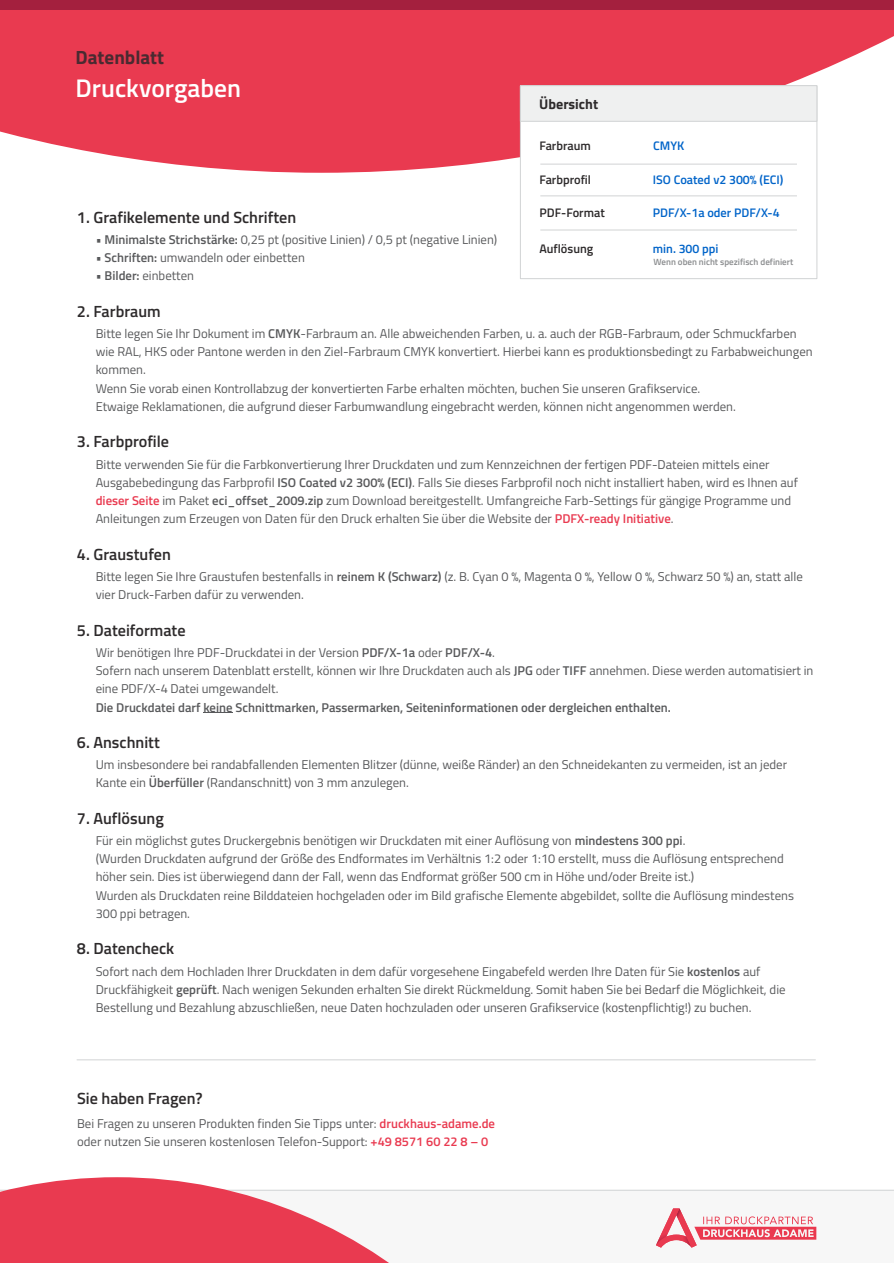
<style>
.page{position:relative;width:894px;height:1263px;background:#fff}
.page>*{position:absolute;margin:0;border:0;box-sizing:border-box;transform-origin:0 0}
.t1{font:600 25.5px "Titillium Web";color:#fff}
.t2{font:700 19.2px "Titillium Web";color:#4a2a31}
.t3{font:600 16.2px "Titillium Web";color:#2d2a2b}
.t4{font:700 14.1px "Titillium Web";color:#2d2a2b}
.t5{font:12.75px/18.3px "Titillium Web";color:#58595b}
.t6{font:600 12.75px "Titillium Web";color:#58595b}
.t7{font:600 12.3px "Titillium Web";color:#0064c9}
.t8{font:600 12.3px "Titillium Web";color:#2d2a2b}
.t9{font:600 9px "Titillium Web";color:#8a8c8e}
.s1{font-weight:600}
.s2{font-weight:600;color:#e93a50}
</style>
<div class="page">
<hr style="left:77px;top:1059px;width:738px;height:1px;background:#d1d3d4">
<svg style="left:0;top:10px;width:893px;height:163px;background:#eb5265"></svg>
<div style="left:0;top:0;width:893px;height:10px;background:#a4203e"></div>
<div style="left:520px;top:85px;width:297px;height:194px;background:#fff;border:1px solid #d1d3d4"></div>
<div style="left:520px;top:85px;width:297px;height:37px;background:#eff0f0;border:1px solid #d1d3d4"></div>
<hr style="left:540px;top:164px;width:256px;height:1px;background:#d1d3d4">
<hr style="left:540px;top:195px;width:256px;height:1px;background:#d1d3d4">
<hr style="left:540px;top:230px;width:256px;height:1px;background:#d1d3d4">
<div style="left:0;top:1190px;width:893px;height:73px;background:#f7f7f7"></div>
<svg style="left:656px;top:1208px;width:160px;height:40px"></svg>
<hr style="left:0;top:1190px;width:893px;height:1px;background:#d1d3d4">
<svg style="left:0;top:1177px;width:591px;height:86px"></svg>
<h2 class="t2" style="left:76px;top:42px;width:90px">Datenblatt</h2>
<h1 class="t1" style="left:76px;top:68px;width:167px">Druckvorgaben</h1>
<p class="t3" style="left:77px;top:204px;width:221px">1. Grafikelemente und Schriften</p>
<p class="t5" style="left:96px;top:230px;width:403px">• <span class="s1">Minimalste Strichstärke:</span> 0,25 pt (positive Linien) / 0,5 pt (negative Linien)</p>
<p class="t5" style="left:96px;top:248px;width:210px">• <span class="s1">Schriften:</span> umwandeln oder einbetten</p>
<p class="t5" style="left:96px;top:266px;width:100px">• <span class="s1">Bilder:</span> einbetten</p>
<p class="t3" style="left:77px;top:298px;width:85px">2. Farbraum</p>
<p class="t4" style="left:539px;top:93px;width:60px">Übersicht</p>
<p class="t8" style="left:539px;top:136px;width:53px">Farbraum</p>
<p class="t7" style="left:653px;top:136px;width:33px">CMYK</p>
<p class="t8" style="left:539px;top:170px;width:53px">Farbprofil</p>
<p class="t7" style="left:652px;top:170px;width:132px">ISO Coated v2 300% (ECI)</p>
<p class="t8" style="left:539px;top:203px;width:67px">PDF-Format</p>
<p class="t7" style="left:652px;top:203px;width:128px">PDF/X-1a oder PDF/X-4</p>
<p class="t8" style="left:539px;top:239px;width:55px">Auflösung</p>
<p class="t7" style="left:652px;top:239px;width:67px">min. 300 ppi</p>
<p class="t9" style="left:653px;top:255px;width:141px">Wenn oben nicht spezifisch definiert</p>
<p class="t5" style="left:96px;top:324px;width:718px">Bitte legen Sie Ihr Dokument im <span class="s1">CMYK</span>-Farbraum an. Alle abweichenden Farben, u. a. auch der RGB-Farbraum, oder Schmuckfarben wie RAL, HKS oder Pantone werden in den Ziel-Farbraum CMYK konvertiert. Hierbei kann es produktionsbedingt zu Farbabweichungen kommen.<br>Wenn Sie vorab einen Kontrollabzug der konvertierten Farbe erhalten möchten, buchen Sie unseren Grafikservice.<br>Etwaige Reklamationen, die aufgrund dieser Farbumwandlung eingebracht werden, können nicht angenommen werden.</p>
<p class="t3" style="left:77px;top:429px;width:94px">3. Farbprofile</p>
<p class="t5" style="left:96px;top:455px;width:703px">Bitte verwenden Sie für die Farbkonvertierung Ihrer Druckdaten und zum Kennzeichnen der fertigen PDF-Dateien mittels einer Ausgabebedingung das Farbprofil <span class="s1">ISO Coated v2 300% (ECI)</span>. Falls Sie dieses Farbprofil noch nicht installiert haben, wird es Ihnen auf <span class="s2">dieser Seite</span> im Paket <span class="s1">eci_offset_2009.zip</span> zum Download bereitgestellt. Umfangreiche Farb-Settings für gängige Programme und Anleitungen zum Erzeugen von Daten für den Druck erhalten Sie über die Website der <span class="s2">PDFX-ready Initiative</span>.</p>
<p class="t3" style="left:77px;top:541px;width:95px">4. Graustufen</p>
<p class="t5" style="left:96px;top:567px;width:708px">Bitte legen Sie Ihre Graustufen bestenfalls in <span class="s1">reinem K (Schwarz)</span> (z. B. Cyan 0 %, Magenta 0 %, Yellow 0 %, Schwarz 50 %) an, statt alle vier Druck-Farben dafür zu verwenden.</p>
<p class="t3" style="left:77px;top:617px;width:110px">5. Dateiformate</p>
<p class="t5" style="left:96px;top:643px;width:719px">Wir benötigen Ihre PDF-Druckdatei in der Version <span class="s1">PDF/X-1a</span> oder <span class="s1">PDF/X-4</span>.<br>Sofern nach unserem Datenblatt erstellt, können wir Ihre Druckdaten auch als <span class="s1">JPG</span> oder <span class="s1">TIFF</span> annehmen. Diese werden automatisiert in eine PDF/X-4 Datei umgewandelt.</p>
<p class="t6" style="left:96px;top:697px;width:576px">Die Druckdatei darf keine Schnittmarken, Passermarken, Seiteninformationen oder dergleichen enthalten.</p>
<p class="t3" style="left:77px;top:730px;width:84px">6. Anschnitt</p>
<p class="t5" style="left:96px;top:755px;width:692px">Um insbesondere bei randabfallenden Elementen Blitzer (dünne, weiße Ränder) an den Schneidekanten zu vermeiden, ist an jeder<br>Kante ein <span class="s1">Überfüller</span> (Randanschnitt) von 3 mm anzulegen.</p>
<p class="t3" style="left:77px;top:805px;width:88px">7. Auflösung</p>
<p class="t5" style="left:96px;top:831px;width:699px">Für ein möglichst gutes Druckergebnis benötigen wir Druckdaten mit einer Auflösung von <span class="s1">mindestens 300 ppi</span>.<br>(Wurden Druckdaten aufgrund der Größe des Endformates im Verhältnis 1:2 oder 1:10 erstellt, muss die Auflösung entsprechend höher sein. Dies ist überwiegend dann der Fall, wenn das Endformat größer 500 cm in Höhe und/oder Breite ist.)<br>Wurden als Druckdaten reine Bilddateien hochgeladen oder im Bild grafische Elemente abgebildet, sollte die Auflösung mindestens 300 ppi betragen.</p>
<p class="t3" style="left:77px;top:936px;width:99px">8. Datencheck</p>
<p class="t5" style="left:96px;top:962px;width:691px">Sofort nach dem Hochladen Ihrer Druckdaten in dem dafür vorgesehene Eingabefeld werden Ihre Daten für Sie <span class="s1">kostenlos</span> auf<br>Druckfähigkeit <span class="s1">geprüft</span>. Nach wenigen Sekunden erhalten Sie direkt Rückmeldung. Somit haben Sie bei Bedarf die Möglichkeit, die<br>Bestellung und Bezahlung abzuschließen, neue Daten hochzuladen oder unseren Grafikservice (kostenpflichtig!) zu buchen.</p>
<p class="t3" style="left:77px;top:1085px;width:127px">Sie haben Fragen?</p>
<p class="t5" style="left:77px;top:1114px;width:419px">Bei Fragen zu unseren Produkten finden Sie Tipps unter: <span class="s2">druckhaus-adame.de </span>oder nutzen Sie unseren kostenlosen Telefon-Support: <span class="s2">+49 8571 60 22 8 – 0</span></p>
</div>
